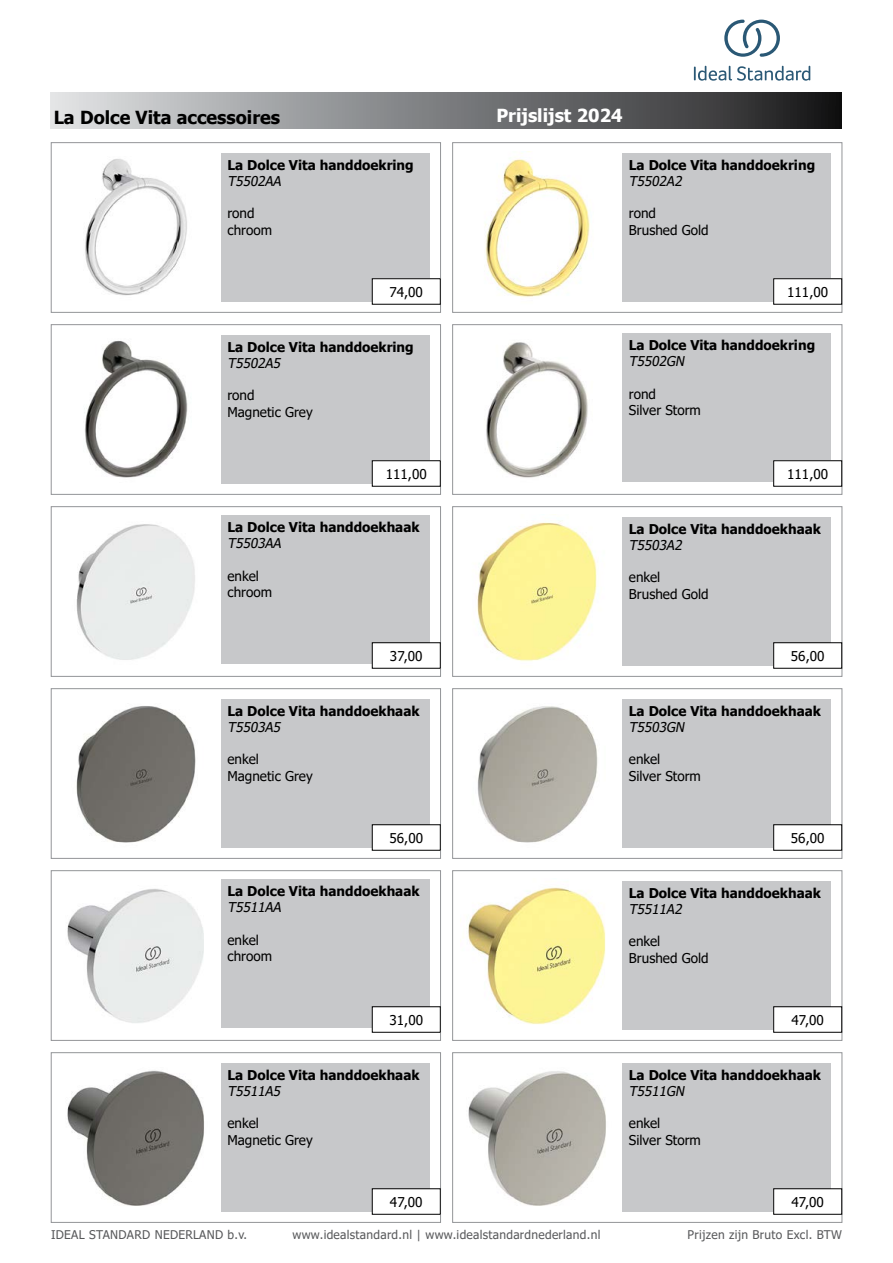
<style>
.page{position:relative;width:893px;height:1263px;background:#fff}
.page>*{position:absolute;margin:0;border:0;box-sizing:border-box;transform-origin:0 0}
.t1{font:700 18px "Tahoma";color:#000}
.t2{font:700 18px "Tahoma";color:#fff}
.t3{font:700 13.5px "Tahoma";color:#000}
.t4{font:13.5px/16.2px "Tahoma";color:#000}
.t5{font:italic 13.5px "Tahoma";color:#000}
.t6{font:12px "Tahoma";letter-spacing:.025em;color:#58595b}
</style>
<div class="page">
<div style="left:51px;top:92px;width:791px;height:37px;background:linear-gradient(to right,#dee1e3,#1a1a1b)"></div>
<div style="left:51px;top:506px;width:390px;height:170px;border:1px solid #939598"></div>
<div style="left:51px;top:688px;width:390px;height:170px;border:1px solid #939598"></div>
<div style="left:452px;top:688px;width:390px;height:170px;border:1px solid #939598"></div>
<img style="left:477px;top:706px;width:121px;height:137px">
<div style="left:622px;top:699px;width:209px;height:149px;background:#c7c8ca"></div>
<img style="left:76px;top:706px;width:120px;height:137px">
<div style="left:221px;top:699px;width:209px;height:149px;background:#c7c8ca"></div>
<img style="left:76px;top:524px;width:119px;height:136px">
<div style="left:221px;top:515px;width:209px;height:149px;background:#c7c8ca"></div>
<div style="left:452px;top:506px;width:390px;height:170px;border:1px solid #939598"></div>
<img style="left:477px;top:521px;width:120px;height:140px">
<div style="left:622px;top:517px;width:209px;height:149px;background:#c7c8ca"></div>
<div style="left:452px;top:324px;width:390px;height:171px;border:1px solid #939598"></div>
<img style="left:486px;top:342px;width:102px;height:136px">
<div style="left:622px;top:333px;width:209px;height:149px;background:#c7c8ca"></div>
<div style="left:452px;top:142px;width:390px;height:171px;border:1px solid #939598"></div>
<img style="left:485px;top:151px;width:105px;height:146px">
<div style="left:622px;top:153px;width:209px;height:149px;background:#c7c8ca"></div>
<div style="left:51px;top:142px;width:390px;height:171px;border:1px solid #939598"></div>
<img style="left:85px;top:159px;width:102px;height:137px">
<div style="left:221px;top:153px;width:209px;height:149px;background:#c7c8ca"></div>
<div style="left:51px;top:324px;width:390px;height:171px;border:1px solid #939598"></div>
<img style="left:84px;top:340px;width:104px;height:138px">
<div style="left:221px;top:335px;width:209px;height:149px;background:#c7c8ca"></div>
<div style="left:51px;top:870px;width:390px;height:170px;border:1px solid #939598"></div>
<div style="left:51px;top:1052px;width:390px;height:170px;border:1px solid #939598"></div>
<div style="left:452px;top:1052px;width:390px;height:170px;border:1px solid #939598"></div>
<img style="left:468px;top:1071px;width:138px;height:135px">
<div style="left:622px;top:1063px;width:209px;height:149px;background:#c7c8ca"></div>
<img style="left:67px;top:1070px;width:137px;height:136px">
<div style="left:221px;top:1063px;width:209px;height:149px;background:#c7c8ca"></div>
<img style="left:67px;top:889px;width:137px;height:134px">
<div style="left:221px;top:879px;width:209px;height:149px;background:#c7c8ca"></div>
<div style="left:452px;top:870px;width:390px;height:170px;border:1px solid #939598"></div>
<img style="left:468px;top:887px;width:138px;height:138px">
<div style="left:622px;top:881px;width:209px;height:149px;background:#c7c8ca"></div>
<div style="left:372px;top:643px;width:68px;height:25px;background:#fff"></div>
<div style="left:372px;top:642px;width:68px;height:26px;border:1px solid #000"></div>
<div style="left:774px;top:825px;width:68px;height:25px;background:#fff"></div>
<div style="left:773px;top:824px;width:69px;height:26px;border:1px solid #000"></div>
<div style="left:372px;top:825px;width:68px;height:25px;background:#fff"></div>
<div style="left:372px;top:824px;width:68px;height:26px;border:1px solid #000"></div>
<div style="left:774px;top:643px;width:68px;height:25px;background:#fff"></div>
<div style="left:773px;top:642px;width:69px;height:26px;border:1px solid #000"></div>
<div style="left:774px;top:461px;width:68px;height:25px;background:#fff"></div>
<div style="left:773px;top:460px;width:69px;height:26px;border:1px solid #000"></div>
<div style="left:774px;top:279px;width:68px;height:25px;background:#fff"></div>
<div style="left:372px;top:279px;width:68px;height:25px;background:#fff"></div>
<div style="left:372px;top:461px;width:68px;height:25px;background:#fff"></div>
<div style="left:372px;top:460px;width:68px;height:26px;border:1px solid #000"></div>
<div style="left:372px;top:1007px;width:68px;height:25px;background:#fff"></div>
<div style="left:372px;top:1006px;width:68px;height:26px;border:1px solid #000"></div>
<div style="left:774px;top:1189px;width:68px;height:25px;background:#fff"></div>
<div style="left:773px;top:1188px;width:69px;height:26px;border:1px solid #000"></div>
<div style="left:372px;top:1189px;width:68px;height:25px;background:#fff"></div>
<div style="left:372px;top:1188px;width:68px;height:26px;border:1px solid #000"></div>
<div style="left:774px;top:1007px;width:68px;height:25px;background:#fff"></div>
<div style="left:773px;top:1006px;width:69px;height:26px;border:1px solid #000"></div>
<svg style="left:694px;top:66px;width:116px;height:15px"></svg>
<svg style="left:724px;top:20px;width:56px;height:37px"></svg>
<h1 class="t1" style="left:54px;top:105px;width:228px">La Dolce Vita accessoires</h1>
<p class="t3" style="left:227px;top:155px;width:188px">La Dolce Vita handdoekring</p>
<p class="t5" style="left:227px;top:172px;width:59px">T5502AA</p>
<p class="t4" style="left:227px;top:206px;width:46px">rond chroom</p>
<h1 class="t2" style="left:496px;top:103px;width:128px">Prijslijst 2024</h1>
<p class="t3" style="left:629px;top:155px;width:188px">La Dolce Vita handdoekring</p>
<p class="t5" style="left:629px;top:172px;width:58px">T5502A2</p>
<p class="t4" style="left:629px;top:206px;width:81px">rond<br>Brushed Gold</p>
<p class="t4" style="left:390px;top:284px;width:35px">74,00</p>
<p class="t4" style="left:787px;top:284px;width:42px">111,00</p>
<p class="t3" style="left:227px;top:337px;width:188px">La Dolce Vita handdoekring</p>
<p class="t5" style="left:227px;top:354px;width:58px">T5502A5</p>
<p class="t4" style="left:227px;top:388px;width:87px">rond<br>Magnetic Grey</p>
<p class="t4" style="left:386px;top:466px;width:42px">111,00</p>
<p class="t3" style="left:227px;top:518px;width:194px">La Dolce Vita handdoekhaak</p>
<p class="t5" style="left:227px;top:534px;width:59px">T5503AA</p>
<p class="t4" style="left:227px;top:568px;width:46px">enkel chroom</p>
<p class="t4" style="left:390px;top:648px;width:34px">37,00</p>
<p class="t3" style="left:227px;top:701px;width:194px">La Dolce Vita handdoekhaak</p>
<p class="t5" style="left:227px;top:718px;width:58px">T5503A5</p>
<p class="t4" style="left:227px;top:752px;width:87px">enkel<br>Magnetic Grey</p>
<p class="t3" style="left:629px;top:336px;width:188px">La Dolce Vita handdoekring</p>
<p class="t5" style="left:629px;top:352px;width:60px">T5502GN</p>
<p class="t4" style="left:629px;top:386px;width:74px">rond<br>Silver Storm</p>
<p class="t4" style="left:787px;top:466px;width:42px">111,00</p>
<p class="t3" style="left:629px;top:519px;width:194px">La Dolce Vita handdoekhaak</p>
<p class="t5" style="left:629px;top:536px;width:58px">T5503A2</p>
<p class="t4" style="left:629px;top:570px;width:81px">enkel<br>Brushed Gold</p>
<p class="t4" style="left:791px;top:648px;width:35px">56,00</p>
<p class="t3" style="left:629px;top:701px;width:194px">La Dolce Vita handdoekhaak</p>
<p class="t5" style="left:629px;top:718px;width:60px">T5503GN</p>
<p class="t4" style="left:629px;top:752px;width:74px">enkel<br>Silver Storm</p>
<p class="t4" style="left:389px;top:830px;width:35px">56,00</p>
<p class="t4" style="left:791px;top:830px;width:35px">56,00</p>
<p class="t3" style="left:227px;top:882px;width:194px">La Dolce Vita handdoekhaak</p>
<p class="t5" style="left:227px;top:898px;width:59px">T5511AA</p>
<p class="t4" style="left:227px;top:932px;width:46px">enkel chroom</p>
<p class="t4" style="left:389px;top:1012px;width:35px">31,00</p>
<p class="t3" style="left:227px;top:1065px;width:194px">La Dolce Vita handdoekhaak</p>
<p class="t5" style="left:227px;top:1082px;width:58px">T5511A5</p>
<p class="t4" style="left:227px;top:1116px;width:87px">enkel<br>Magnetic Grey</p>
<p class="t3" style="left:629px;top:883px;width:194px">La Dolce Vita handdoekhaak</p>
<p class="t5" style="left:629px;top:900px;width:58px">T5511A2</p>
<p class="t4" style="left:629px;top:934px;width:81px">enkel<br>Brushed Gold</p>
<p class="t4" style="left:791px;top:1012px;width:34px">47,00</p>
<p class="t3" style="left:629px;top:1065px;width:194px">La Dolce Vita handdoekhaak</p>
<p class="t5" style="left:629px;top:1082px;width:60px">T5511GN</p>
<p class="t4" style="left:629px;top:1116px;width:74px">enkel<br>Silver Storm</p>
<p class="t4" style="left:390px;top:1194px;width:34px">47,00</p>
<p class="t4" style="left:791px;top:1194px;width:34px">47,00</p>
<p class="t6" style="left:51px;top:1227px;width:198px">IDEAL STANDARD NEDERLAND b.v.</p>
<p class="t6" style="left:292px;top:1227px;width:309px">www.idealstandard.nl | www.idealstandardnederland.nl</p>
<p class="t6" style="left:688px;top:1227px;width:156px">Prijzen zijn Bruto Excl. BTW</p>
</div>
